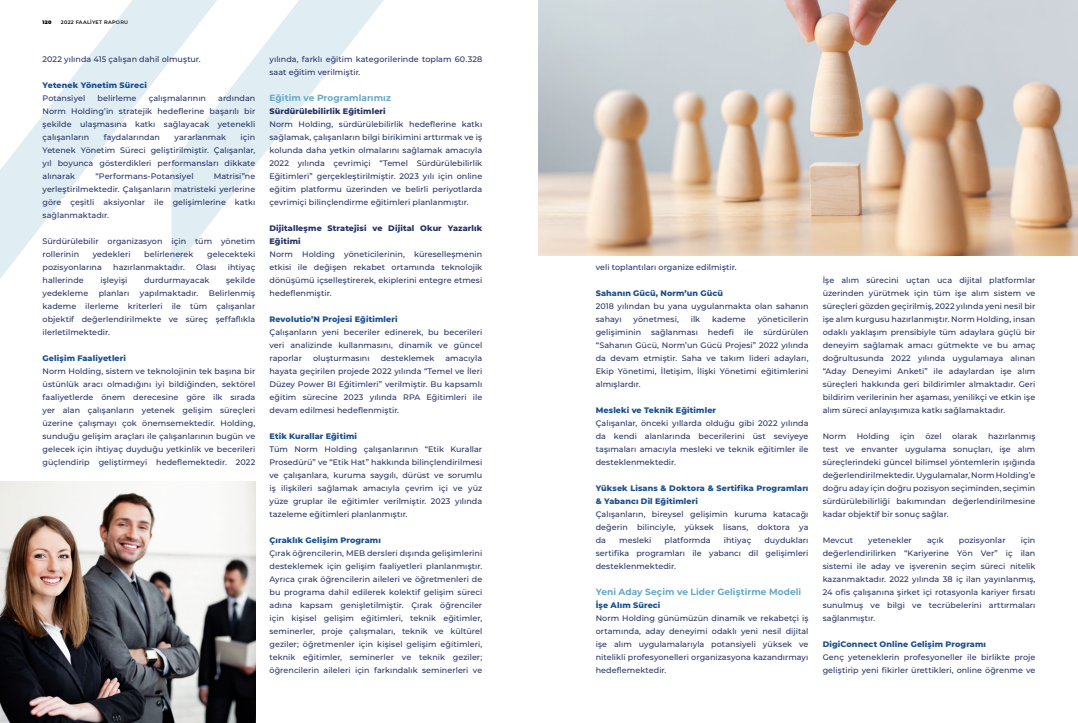
<style>
.page{position:relative;width:1078px;height:723px;background:#fff}
.page>*{position:absolute;margin:0;border:0;box-sizing:border-box;transform-origin:0 0}
.t1{font:700 9px "Montserrat";letter-spacing:.005em;color:#63a7c6}
.t2{font:500 8px/13px "Montserrat";letter-spacing:.005em;color:#243268;text-align:justify}
.t3{font:800 8px/13px "Montserrat";letter-spacing:.015em;color:#194f90}
.t4{font:800 8px/13px "Montserrat";letter-spacing:.015em;color:#243268}
.t5{font:600 5px "Montserrat";letter-spacing:.05em;color:#000}
.t6{font:900 5px "Montserrat";color:#000}
</style>
<div class="page">
<svg style="left:348px;top:0;width:191px;height:256px"></svg>
<svg style="left:0;top:0;width:348px;height:279px"></svg>
<img style="left:0;top:482px;width:255px;height:241px">
<img style="left:539px;top:0;width:538px;height:255px">
<p class="t6" style="left:43px;top:18px;width:11px">120</p>
<p class="t5" style="left:61px;top:18px;width:69px">2022 FAALIYET RAPORU</p>
<p class="t2" style="left:43px;top:52px;width:160px">2022 yılında 415 çalışan dahil olmuştur.</p>
<p class="t3" style="left:43px;top:78px;width:106px">Yetenek Yönetim Süreci</p>
<p class="t2" style="left:43px;top:91px;width:44px">Potansiyel</p>
<p class="t2" style="left:97px;top:91px;width:40px">belirleme</p>
<p class="t2" style="left:149px;top:91px;width:59px">çalışmalarının</p>
<p class="t2" style="left:43px;top:91px;width:214px;text-indent:176px">ardından Norm Holding’in stratejik hedeflerine başarılı bir şekilde ulaşmasına katkı sağlayacak yetenekli çalışanların</p>
<p class="t2" style="left:104px;top:130px;width:58px">faydalarından</p>
<p class="t2" style="left:174px;top:130px;width:53px">yararlanmak</p>
<p class="t2" style="left:43px;top:130px;width:214px;text-indent:198px">için Yetenek Yönetim Süreci geliştirilmiştir. Çalışanlar, yıl boyunca gösterdikleri performansları dikkate alınarak</p>
<p class="t2" style="left:43px;top:169px;width:214px;text-indent:171px">Matrisi”ne yerleştirilmektedir. Çalışanların matristeki yerlerine göre çeşitli aksiyonlar ile gelişimlerine katkı sağlanmaktadır.</p>
<p class="t2" style="left:43px;top:234px;width:214px">Sürdürülebilir organizasyon için tüm yönetim rollerinin</p>
<p class="t2" style="left:95px;top:169px;width:100px">“Performans-Potansiyel</p>
<p class="t2" style="left:93px;top:247px;width:39px">yedekleri</p>
<p class="t2" style="left:144px;top:247px;width:51px">belirlenerek</p>
<p class="t2" style="left:207px;top:247px;width:50px">gelecekteki</p>
<p class="t2" style="left:43px;top:260px;width:61px">pozisyonlarına</p>
<p class="t2" style="left:113px;top:260px;width:73px">hazırlanmaktadır.</p>
<p class="t2" style="left:196px;top:260px;width:22px">Olası</p>
<p class="t2" style="left:228px;top:260px;width:29px">ihtiyaç</p>
<p class="t2" style="left:43px;top:273px;width:43px">hallerinde</p>
<p class="t2" style="left:100px;top:273px;width:29px">işleyişi</p>
<p class="t2" style="left:144px;top:273px;width:67px">durdurmayacak</p>
<p class="t2" style="left:226px;top:273px;width:31px">şekilde</p>
<p class="t2" style="left:43px;top:286px;width:47px">yedekleme</p>
<p class="t2" style="left:99px;top:286px;width:32px">planları</p>
<p class="t2" style="left:140px;top:286px;width:60px">yapılmaktadır.</p>
<p class="t2" style="left:43px;top:286px;width:214px;text-indent:166px">Belirlenmiş kademe ilerleme kriterleri ile tüm çalışanlar objektif değerlendirilmekte ve süreç şeffaflıkla ilerletilmektedir.</p>
<p class="t3" style="left:43px;top:351px;width:85px">Gelişim Faaliyetleri</p>
<p class="t2" style="left:43px;top:364px;width:214px">Norm Holding, sistem ve teknolojinin tek başına bir üstünlük aracı olmadığını iyi bildiğinden, sektörel faaliyetlerde önem derecesine göre ilk sırada yer alan çalışanların yetenek gelişim süreçleri üzerine çalışmayı çok önemsemektedir. Holding, sunduğu gelişim araçları ile çalışanlarının bugün ve gelecek için ihtiyaç duyduğu yetkinlik ve becerileri güçlendirip geliştirmeyi hedeflemektedir. 2022</p>
<p class="t2" style="left:269px;top:52px;width:214px">yılında, farklı eğitim kategorilerinde toplam 60.328 saat eğitim verilmiştir.</p>
<p class="t1" style="left:269px;top:91px;width:123px">Eğitim ve Programlarımız</p>
<p class="t4" style="left:269px;top:104px;width:118px">Sürdürülebilirlik Eğitimleri</p>
<p class="t2" style="left:269px;top:117px;width:214px">Norm Holding, sürdürülebilirlik hedeflerine katkı sağlamak, çalışanların bilgi birikimini arttırmak ve iş kolunda daha yetkin olmalarını sağlamak amacıyla 2022 yılında çevrimiçi “Temel Sürdürülebilirlik Eğitimleri” gerçekleştirilmiştir. 2023 yılı için online eğitim platformu üzerinden ve belirli periyotlarda çevrimiçi bilinçlendirme eğitimleri planlanmıştır.</p>
<p class="t4" style="left:269px;top:221px;width:214px">Dijitalleşme Stratejisi ve Dijital Okur Yazarlık<br>Eğitimi</p>
<p class="t2" style="left:269px;top:247px;width:214px">Norm Holding yöneticilerinin, küreselleşmenin etkisi ile değişen rekabet ortamında teknolojik dönüşümü içselleştirerek, ekiplerini entegre etmesi hedeflenmiştir.</p>
<p class="t3" style="left:269px;top:312px;width:129px">Revolutio’N Projesi Eğitimleri</p>
<p class="t2" style="left:269px;top:325px;width:214px">Çalışanların yeni beceriler edinerek, bu becerileri veri analizinde kullanmasını, dinamik ve güncel raporlar</p>
<p class="t2" style="left:269px;top:351px;width:214px;text-indent:176px">amacıyla hayata geçirilen projede 2022 yılında “Temel ve İleri Düzey Power BI Eğitimleri” verilmiştir. Bu kapsamlı eğitim sürecine 2023 yılında RPA Eğitimleri ile devam edilmesi hedeflenmiştir.</p>
<p class="t3" style="left:269px;top:429px;width:89px">Etik Kurallar Eğitimi</p>
<p class="t2" style="left:269px;top:442px;width:214px">Tüm Norm Holding çalışanlarının “Etik Kurallar Prosedürü” ve “Etik Hat” hakkında bilinçlendirilmesi ve çalışanlara, kuruma saygılı, dürüst ve sorumlu iş ilişkileri sağlamak amacıyla çevrim içi ve yüz yüze gruplar ile eğitimler verilmiştir. 2023 yılında tazeleme eğitimleri planlanmıştır.</p>
<p class="t3" style="left:269px;top:533px;width:113px">Çıraklık Gelişim Programı</p>
<p class="t2" style="left:269px;top:546px;width:214px">Çırak öğrencilerin, MEB dersleri dışında gelişimlerini desteklemek için gelişim faaliyetleri planlanmıştır.<br>Ayrıca çırak öğrencilerin aileleri ve öğretmenleri de bu programa dahil edilerek kolektif gelişim süreci adına kapsam genişletilmiştir. Çırak öğrenciler için kişisel gelişim eğitimleri, teknik eğitimler, seminerler, proje çalışmaları, teknik ve kültürel geziler; öğretmenler için kişisel gelişim eğitimleri, teknik eğitimler, seminerler ve teknik geziler; öğrencilerin aileleri için farkındalık seminerleri ve</p>
<p class="t2" style="left:313px;top:351px;width:58px">oluşturmasını</p>
<p class="t2" style="left:380px;top:351px;width:55px">desteklemek</p>
<p class="t2" style="left:595px;top:260px;width:142px">veli toplantıları organize edilmiştir.</p>
<p class="t3" style="left:595px;top:286px;width:129px">Sahanın Gücü, Norm’un Gücü</p>
<p class="t2" style="left:595px;top:299px;width:214px">2018 yılından bu yana uygulanmakta olan sahanın sahayı</p>
<p class="t2" style="left:595px;top:312px;width:214px;text-indent:162px">yöneticilerin gelişiminin sağlanması hedefi ile sürdürülen “Sahanın Gücü, Norm’un Gücü Projesi” 2022 yılında da devam etmiştir. Saha ve takım lideri adayları, Ekip Yönetimi, İletişim, İlişki Yönetimi eğitimlerini almışlardır.</p>
<p class="t3" style="left:595px;top:403px;width:122px">Mesleki ve Teknik Eğitimler</p>
<p class="t2" style="left:595px;top:416px;width:214px">Çalışanlar, önceki yıllarda olduğu gibi 2022 yılında da kendi alanlarında becerilerini üst seviyeye taşımaları amacıyla mesleki ve teknik eğitimler ile desteklenmektedir.</p>
<p class="t3" style="left:595px;top:481px;width:214px">Yüksek Lisans &amp; Doktora &amp; Sertifika Programları &amp; Yabancı Dil Eğitimleri</p>
<p class="t2" style="left:595px;top:507px;width:214px">Çalışanların, bireysel gelişimin kuruma katacağı değerin bilinciyle, yüksek lisans, doktora ya da</p>
<p class="t2" style="left:633px;top:312px;width:47px">yönetmesi,</p>
<p class="t2" style="left:690px;top:312px;width:11px">ilk</p>
<p class="t2" style="left:712px;top:312px;width:35px">kademe</p>
<p class="t2" style="left:619px;top:533px;width:34px">mesleki</p>
<p class="t2" style="left:664px;top:533px;width:48px">platformda</p>
<p class="t2" style="left:723px;top:533px;width:29px">ihtiyaç</p>
<p class="t2" style="left:595px;top:533px;width:214px;text-indent:169px">duydukları sertifika programları ile yabancı dil gelişimleri desteklenmektedir.</p>
<p class="t1" style="left:595px;top:585px;width:207px">Yeni Aday Seçim ve Lider Geliştirme Modeli</p>
<p class="t3" style="left:595px;top:598px;width:66px">İşe Alım Süreci</p>
<p class="t2" style="left:595px;top:611px;width:214px">Norm Holding günümüzün dinamik ve rekabetçi iş ortamında, aday deneyimi odaklı yeni nesil dijital işe alım uygulamalarıyla potansiyeli yüksek ve nitelikli profesyonelleri organizasyona kazandırmayı hedeflemektedir.</p>
<p class="t2" style="left:822px;top:273px;width:214px">İşe alım sürecini uçtan uca dijital platformlar üzerinden yürütmek için tüm işe alım sistem ve süreçleri gözden geçirilmiş, 2022 yılında yeni nesil bir işe alım kurgusu hazırlanmıştır. Norm Holding, insan odaklı yaklaşım prensibiyle tüm adaylara güçlü bir deneyim sağlamak amacı gütmekte ve bu amaç doğrultusunda 2022 yılında uygulamaya alınan “Aday Deneyimi Anketi” ile adaylardan işe alım süreçleri hakkında geri bildirimler almaktadır. Geri bildirim verilerinin her aşaması, yenilikçi ve etkin işe alım süreci anlayışımıza katkı sağlamaktadır.</p>
<p class="t2" style="left:822px;top:429px;width:25px">Norm</p>
<p class="t2" style="left:856px;top:429px;width:34px">Holding</p>
<p class="t2" style="left:899px;top:429px;width:16px">için</p>
<p class="t2" style="left:925px;top:429px;width:18px">özel</p>
<p class="t2" style="left:951px;top:429px;width:27px">olarak</p>
<p class="t2" style="left:822px;top:429px;width:214px;text-indent:165px">hazırlanmış test ve envanter uygulama sonuçları, işe alım süreçlerindeki güncel bilimsel yöntemlerin ışığında değerlendirilmektedir. Uygulamalar, Norm Holding’e doğru aday için doğru pozisyon seçiminden, seçimin sürdürülebilirliği bakımından değerlendirilmesine kadar objektif bir sonuç sağlar.</p>
<p class="t2" style="left:822px;top:533px;width:32px">Mevcut</p>
<p class="t2" style="left:868px;top:533px;width:45px">yetenekler</p>
<p class="t2" style="left:926px;top:533px;width:18px">açık</p>
<p class="t2" style="left:958px;top:533px;width:48px">pozisyonlar</p>
<p class="t2" style="left:822px;top:533px;width:214px;text-indent:198px">için değerlendirilirken “Kariyerine Yön Ver” iç ilan sistemi ile aday ve işverenin seçim süreci nitelik kazanmaktadır. 2022 yılında 38 iç ilan yayınlanmış, 24 ofis çalışanına şirket içi rotasyonla kariyer fırsatı sunulmuş ve bilgi ve tecrübelerini arttırmaları sağlanmıştır.</p>
<p class="t3" style="left:822px;top:637px;width:165px">DigiConnect Online Gelişim Programı</p>
<p class="t2" style="left:822px;top:650px;width:214px">Genç yeteneklerin profesyoneller ile birlikte proje geliştirip yeni fikirler ürettikleri, online öğrenme ve</p>
</div>
